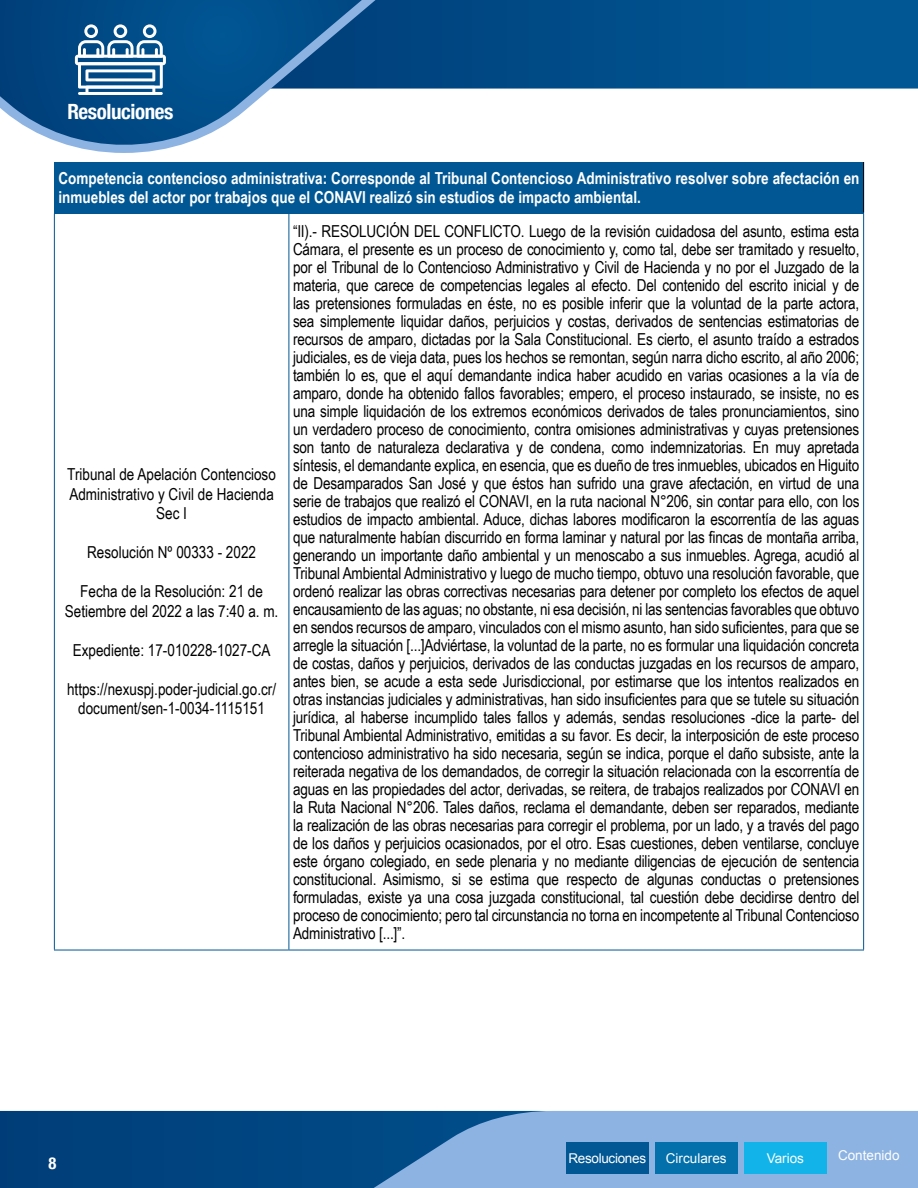
<style>
.page{position:relative;width:918px;height:1188px;background:#fff}
.page>*{position:absolute;margin:0;border:0;box-sizing:border-box;transform-origin:0 0}
.t1{font:700 condensed 21px "Helvetica Neue";letter-spacing:-.02em;color:#fff}
.t2{font:16.5px/18px "Arial Narrow";color:#000;text-align:center}
.t3{font:700 16.5px/19.5px "Arial Narrow";color:#fff}
.t4{font:700 condensed 16.5px "Helvetica Neue";color:#fff}
.t5{font:13.5px "Arial";color:#fff}
.t6{font:13.5px "Arial";letter-spacing:-.02em;color:#fff}
</style>
<div class="page">
<svg style="left:464px;top:0;width:454px;height:89px;background:#01518d"></svg>
<svg style="left:451px;top:0;width:13px;height:89px"></svg>
<svg style="left:0;top:0;width:451px;height:153px"></svg>
<div style="left:0;top:1111px;width:374px;height:77px;background:#00437f"></div>
<svg style="left:374px;top:1111px;width:544px;height:77px;background:#77a3d4"></svg>
<svg style="left:75px;top:24px;width:91px;height:71px"></svg>
<hr style="left:78px;top:92px;width:85px;height:3px;background:#fff">
<div style="left:566px;top:1142px;width:83px;height:31px;background:#005794"></div>
<div style="left:655px;top:1142px;width:83px;height:31px;background:#0370ab"></div>
<div style="left:744px;top:1142px;width:83px;height:31px;background:#12b3e8"></div>
<div style="left:54px;top:162px;width:810px;height:51px;background:#005794"></div>
<hr style="left:54px;top:213px;width:1px;height:737px;background:#005794">
<hr style="left:54px;top:950px;width:235px;height:1px;background:#005794">
<hr style="left:289px;top:213px;width:1px;height:737px;background:#005794">
<hr style="left:863px;top:213px;width:1px;height:737px;background:#005794">
<hr style="left:289px;top:950px;width:575px;height:1px;background:#005794">
<hr style="left:863px;top:162px;width:1px;height:51px;background:#000">
<hr style="left:54px;top:213px;width:235px;height:1px;background:#005794">
<hr style="left:289px;top:213px;width:575px;height:1px;background:#005794">
<p class="t1" style="left:67px;top:94px;width:108px">Resoluciones</p>
<p class="t3" style="left:58px;top:167px;width:802px">Competencia contencioso administrativa: Corresponde al Tribunal Contencioso Administrativo resolver sobre afectación en inmuebles del actor por trabajos que el CONAVI realizó sin estudios de impacto ambiental.</p>
<p class="t2" style="left:67px;top:464px;width:210px;line-height:19.5px">Tribunal de Apelación Contencioso<br>Administrativo y Civil de Hacienda<br>Sec I</p>
<p class="t2" style="left:87px;top:543px;width:170px">Resolución Nº 00333 - 2022</p>
<p class="t2" style="left:65px;top:581px;width:215px;line-height:19.5px">Fecha de la Resolución: 21 de<br>Setiembre del 2022 a las 7:40 a. m.</p>
<p class="t2" style="left:73px;top:640px;width:199px">Expediente: 17-010228-1027-CA</p>
<p class="t2" style="left:67px;top:679px;width:211px;line-height:19.5px">https://nexuspj.poder-judicial.go.cr/ document/sen-1-0034-1115151</p>
<p class="t2" style="left:293px;top:221px;width:568px;text-align:justify">“II).- RESOLUCIÓN DEL CONFLICTO. Luego de la revisión cuidadosa del asunto, estima esta Cámara, el presente es un proceso de conocimiento y, como tal, debe ser tramitado y resuelto, por el Tribunal de lo Contencioso Administrativo y Civil de Hacienda y no por el Juzgado de la materia, que carece de competencias legales al efecto. Del contenido del escrito inicial y de las pretensiones formuladas en éste, no es posible inferir que la voluntad de la parte actora, sea simplemente liquidar daños, perjuicios y costas, derivados de sentencias estimatorias de recursos de amparo, dictadas por la Sala Constitucional. Es cierto, el asunto traído a estrados judiciales, es de vieja data, pues los hechos se remontan, según narra dicho escrito, al año 2006; también lo es, que el aquí demandante indica haber acudido en varias ocasiones a la vía de amparo, donde ha obtenido fallos favorables; empero, el proceso instaurado, se insiste, no es una simple liquidación de los extremos económicos derivados de tales pronunciamientos, sino un verdadero proceso de conocimiento, contra omisiones administrativas y cuyas pretensiones son tanto de naturaleza declarativa y de condena, como indemnizatorias. En muy apretada síntesis, el demandante explica, en esencia, que es dueño de tres inmuebles, ubicados en Higuito de Desamparados San José y que éstos han sufrido una grave afectación, en virtud de una serie de trabajos que realizó el CONAVI, en la ruta nacional N°206, sin contar para ello, con los estudios de impacto ambiental. Aduce, dichas labores modificaron la escorrentía de las aguas que naturalmente habían discurrido en forma laminar y natural por las fincas de montaña arriba, generando un importante daño ambiental y un menoscabo a sus inmuebles. Agrega, acudió al Tribunal Ambiental Administrativo y luego de mucho tiempo, obtuvo una resolución favorable, que ordenó realizar las obras correctivas necesarias para detener por completo los efectos de aquel encausamiento de las aguas; no obstante, ni esa decisión, ni las sentencias favorables que obtuvo en sendos recursos de amparo, vinculados con el mismo asunto, han sido suficientes, para que se arregle la situación [...]Adviértase, la voluntad de la parte, no es formular una liquidación concreta de costas, daños y perjuicios, derivados de las conductas juzgadas en los recursos de amparo, antes bien, se acude a esta sede Jurisdiccional, por estimarse que los intentos realizados en otras instancias judiciales y administrativas, han sido insuficientes para que se tutele su situación jurídica, al haberse incumplido tales fallos y además, sendas resoluciones -dice la parte- del Tribunal Ambiental Administrativo, emitidas a su favor. Es decir, la interposición de este proceso contencioso administrativo ha sido necesaria, según se indica, porque el daño subsiste, ante la reiterada negativa de los demandados, de corregir la situación relacionada con la escorrentía de aguas en las propiedades del actor, derivadas, se reitera, de trabajos realizados por CONAVI en la Ruta Nacional N°206. Tales daños, reclama el demandante, deben ser reparados, mediante la realización de las obras necesarias para corregir el problema, por un lado, y a través del pago de los daños y perjuicios ocasionados, por el otro. Esas cuestiones, deben ventilarse, concluye este órgano colegiado, en sede plenaria y no mediante diligencias de ejecución de sentencia constitucional. Asimismo, si se estima que respecto de algunas conductas o pretensiones formuladas, existe ya una cosa juzgada constitucional, tal cuestión debe decidirse dentro del proceso de conocimiento; pero tal circunstancia no torna en incompetente al Tribunal Contencioso Administrativo [...]”.</p>
<p class="t4" style="left:49px;top:1149px;width:9px">8</p>
<p class="t6" style="left:568px;top:1149px;width:79px">Resoluciones</p>
<p class="t5" style="left:666px;top:1149px;width:62px">Circulares</p>
<p class="t5" style="left:767px;top:1149px;width:39px">Varios</p>
<p class="t5" style="left:838px;top:1146px;width:63px">Contenido</p>
</div>
